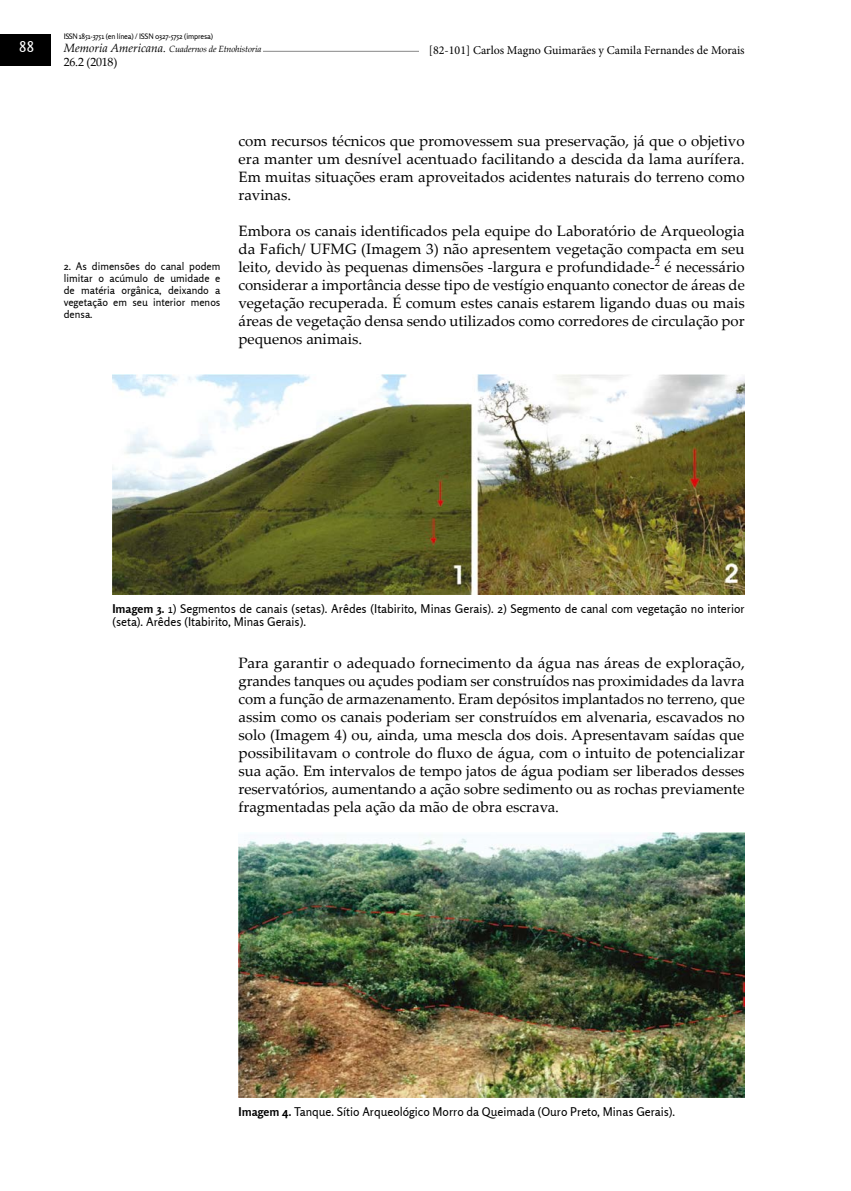
<style>
.page{position:relative;width:851px;height:1191px;background:#fff}
.page>*{position:absolute;margin:0;border:0;box-sizing:border-box;transform-origin:0 0}
.t1{font:15px/18px "Palatino Linotype";color:#000;text-align:justify}
.t2{font:15px "Rosario";color:#fff}
.t3{font:12px/13.5px "Rosario";color:#000}
.t4{font:12px "Minion Pro";color:#000}
.t5{font:12px "Palatino Linotype";letter-spacing:-.02em;color:#000}
.t6{font:10.5px/12px "Rosario";color:#000;text-align:justify}
.t7{font:italic 9px "Palatino Linotype";letter-spacing:-.02em;color:#000}
.t8{font:7.5px "Rosario";letter-spacing:-.02em;color:#000}
.s1{font-size:12px}
.s2{font-weight:700}
</style>
<div class="page">
<hr style="left:263px;top:51px;width:470px;height:1px;background:#878787">
<div style="left:0;top:35px;width:50px;height:31px;background:#000"></div>
<div style="left:419px;top:45px;width:325px;height:21px;background:#fff"></div>
<img style="left:112px;top:375px;width:632px;height:219px">
<img style="left:238px;top:832px;width:506px;height:265px">
<p class="t8" style="left:64px;top:32px;width:151px">ISSN 1851-3751 (en línea) / ISSN 0327-5752 (impresa)</p>
<p class="t7" style="left:64px;top:43px;width:199px"><span class="s1">Memoria Americana.</span> Cuadernos de Etnohistoria</p>
<p class="t5" style="left:64px;top:53px;width:55px">26.2 (2018)</p>
<p class="t2" style="left:19px;top:38px;width:16px">88</p>
<p class="t4" style="left:429px;top:42px;width:317px">[82-101] Carlos Magno Guimarães y Camila Fernandes de Morais</p>
<p class="t6" style="left:64px;top:260px;width:158px">2. As dimensões do canal podem limitar o acúmulo de umidade e de matéria orgânica, deixando a vegetação em seu interior menos densa.</p>
<p class="t1" style="left:238px;top:131px;width:507px">com recursos técnicos que promovessem sua preservação, já que o objetivo era manter um desnível acentuado facilitando a descida da lama aurífera.<br>Em muitas situações eram aproveitados acidentes naturais do terreno como ravinas.</p>
<p class="t1" style="left:238px;top:221px;width:507px">Embora os canais identificados pela equipe do Laboratório de Arqueologia da Fafich/ UFMG (Imagem 3) não apresentem vegetação compacta em seu leito, devido às pequenas dimensões -largura e profundidade-<sup>2</sup> é necessário considerar a importância desse tipo de vestígio enquanto conector de áreas de vegetação recuperada. É comum estes canais estarem ligando duas ou mais áreas de vegetação densa sendo utilizados como corredores de circulação por pequenos animais.</p>
<p class="t3" style="left:112px;top:601px;width:633px"><span class="s2">Imagem 3.</span> 1) Segmentos de canais (setas). Arêdes (Itabirito, Minas Gerais). 2) Segmento de canal com vegetação no interior (seta). Arêdes (Itabirito, Minas Gerais).</p>
<p class="t1" style="left:238px;top:653px;width:507px">Para garantir o adequado fornecimento da água nas áreas de exploração, grandes tanques ou açudes podiam ser construídos nas proximidades da lavra com a função de armazenamento. Eram depósitos implantados no terreno, que assim como os canais poderiam ser construídos em alvenaria, escavados no solo (Imagem 4) ou, ainda, uma mescla dos dois. Apresentavam saídas que possibilitavam o controle do fluxo de água, com o intuito de potencializar sua ação. Em intervalos de tempo jatos de água podiam ser liberados desses reservatórios, aumentando a ação sobre sedimento ou as rochas previamente fragmentadas pela ação da mão de obra escrava.</p>
<p class="t3" style="left:238px;top:1104px;width:438px"><span class="s2">Imagem 4.</span> Tanque. Sítio Arqueológico Morro da Queimada (Ouro Preto, Minas Gerais).</p>
</div>
